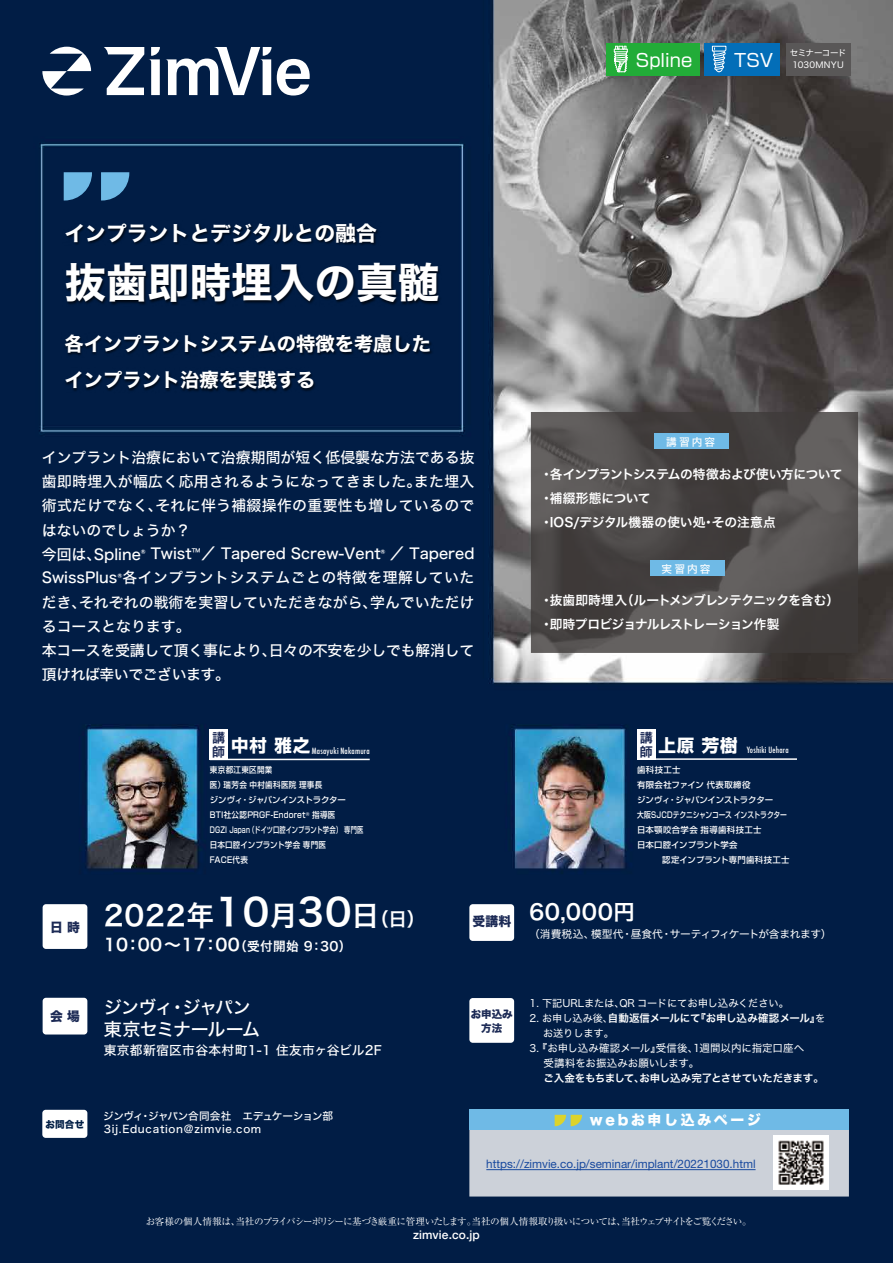
<style>
.page{position:relative;width:893px;height:1263px;background:#fff}
.page>*{position:absolute;margin:0;border:0;box-sizing:border-box;transform-origin:0 0}
.t1{font:41.7px "Hira Kaku Std W7";color:#fff}
.t2{font:27.9px "Hira Kaku Std W6";letter-spacing:.03em;color:#fff}
.t3{font:21.45px "Hira Kaku Std W6";letter-spacing:.025em;color:#fff}
.t4{font:20.85px "Hira Kaku Std W7";color:#fff}
.t5{font:19.35px/35.8px "Hira Kaku Std W7";color:#fff}
.t6{font:18px/22.5px "Hira Kaku Std W5";letter-spacing:-.05em;color:#fff}
.t7{font:17.85px "Shin Go Pro";color:#fff}
.t8{font:16.95px "Hira Kaku Std W6";letter-spacing:.03em;color:#fff}
.t9{font:14.85px/24px "Hira Kaku Std W5";letter-spacing:.005em;color:#fff}
.t10{font:13.8px "Hira Kaku Std W8";letter-spacing:.2em;color:#fff}
.t11{font:13.8px/14px "Midashi Go Pro MB31";color:#1c2a55}
.t12{font:12.75px/24px "Hira Kaku Std W6";letter-spacing:-.035em;color:#fff}
.t13{font:12.75px "Hira Kaku Std W5";letter-spacing:.025em;color:#fff}
.t14{font:12.75px "Hira Kaku Std W8";color:#1c2a55}
.t15{font:500 12px "Helvetica Neue";letter-spacing:.01em;color:#fff}
.t16{font:11.7px "Helvetica Neue";color:#18499e}
.t17{font:10.8px "Hira Kaku Std W4";letter-spacing:-.03em;color:#fff}
.t18{font:10.65px/12.9px "Hira Kaku Std W5";letter-spacing:.025em;color:#fff}
.t19{font:10.65px "Hira Kaku Std W5";letter-spacing:.055em;color:#fff}
.t20{font:10.5px/15px "Hira Kaku Std W4";color:#fff}
.t21{font:10.5px "Hira Kaku Std W6";letter-spacing:-.005em;color:#fff}
.t22{font:10.5px "Hira Kaku Std W6";letter-spacing:-.025em;color:#fff}
.t23{font:10.5px/13.5px "Hira Kaku Std W8";letter-spacing:-.005em;color:#1c2a55;text-align:center}
.t24{font:10.2px "Hira Kaku Std W4";letter-spacing:-.005em;color:#fff}
.t25{font:9.6px "Ryumin Pro";letter-spacing:-.085em;color:#fff}
.t26{font:9.6px "Hira Kaku Std W8";color:#001e45}
.t27{font:8.55px "Hira Kaku Std W4";letter-spacing:.03em;color:#fff}
.t28{font:8.55px "Hira Kaku Std W4";letter-spacing:-.07em;color:#fff}
.t29{font:500 8.4px/15px "Shin Go Pro";letter-spacing:.02em;color:#fff;scale:.9 1}
.t30{font:500 8.4px/15px "Shin Go Pro";letter-spacing:.02em;color:#fff}
.t31{font:500 condensed 8.4px "Futura";letter-spacing:.025em;color:#fff}
.s1{font-family:"Shin Go Pro";font-weight:700;font-stretch:normal;font-size:17.4px}
.s2{font-size:37.2px}
.s3{font-size:18.6px}
.s4{font-size:12.6px}
.s5{font-size:10.5px}
.s6{font-family:"Hira Kaku Std W4";font-size:10.2px}
.s7{font-size:10.2px}
.s8{font-family:"Hira Kaku Std W4"}
</style>
<div class="page">
<img style="left:0;top:0;width:893px;height:1263px">
<svg style="left:42px;top:47px;width:49px;height:49px"></svg>
<svg style="left:104px;top:47px;width:206px;height:49px"></svg>
<svg style="left:63px;top:171px;width:30px;height:30px"></svg>
<svg style="left:100px;top:171px;width:30px;height:30px"></svg>
<img style="left:62px;top:220px;width:382px;height:103px">
<img style="left:62px;top:332px;width:374px;height:69px">
<hr style="left:210px;top:759px;width:160px;height:1px;background:#fff">
<div style="left:210px;top:729px;width:18px;height:30px;background:#fff"></div>
<hr style="left:637px;top:758px;width:160px;height:2px;background:#fff">
<div style="left:637px;top:729px;width:18px;height:30px;background:#fff"></div>
<div style="left:43px;top:904px;width:44px;height:45px;background:#fff;border-radius:3px"></div>
<div style="left:43px;top:998px;width:44px;height:36px;background:#fff;border-radius:3px"></div>
<div style="left:469px;top:904px;width:45px;height:37px;background:#fff;border-radius:3px"></div>
<div style="left:469px;top:998px;width:45px;height:45px;background:#fff;border-radius:3px"></div>
<div style="left:469px;top:1110px;width:380px;height:86px;background:#ccd1d9"></div>
<img style="left:774px;top:1135px;width:55px;height:55px">
<div style="left:469px;top:1110px;width:380px;height:20px;background:#6fbae6"></div>
<svg style="left:555px;top:1115px;width:27px;height:11px"></svg>
<hr style="left:486px;top:1169px;width:270px;height:1px;background:#18499e">
<div style="left:786px;top:43px;width:64px;height:32px;background:#595757"></div>
<div style="left:704px;top:43px;width:76px;height:32px;background:#036eb8"></div>
<svg style="left:711px;top:45px;width:16px;height:33px"></svg>
<div style="left:606px;top:43px;width:93px;height:32px;background:#22ac38"></div>
<svg style="left:614px;top:46px;width:14px;height:26px"></svg>
<div style="left:42px;top:1110px;width:45px;height:28px;background:#fff;border-radius:3px"></div>
<svg style="left:531px;top:412px;width:327px;height:241px;background:#4f4b4b"></svg>
<div style="left:654px;top:434px;width:75px;height:15px;background:#6fbae6"></div>
<div style="left:650px;top:560px;width:74px;height:16px;background:#6fbae6"></div>
<p class="t28" style="left:790px;top:47px;width:58px">セミナーコード</p>
<p class="t7" style="left:636px;top:46px;width:58px">Spline</p>
<p class="t27" style="left:734px;top:59px;width:111px"><sup>TSV</sup> 1030MNYU</p>
<h3 class="t4" style="left:64px;top:217px;width:314px">インプラントとデジタルとの融合</h3>
<h1 class="t1" style="left:64px;top:250px;width:376px">抜歯即時埋入の真髄</h1>
<h3 class="t5" style="left:64px;top:327px;width:368px">各インプラントシステムの特徴を考慮したインプラント治療を実践する</h3>
<p class="t9" style="left:42px;top:446px;width:434px">インプラント治療において治療期間が短く低侵襲な方法である抜歯即時埋入が幅広く応用されるようになってきました。また埋入術式だけでなく、それに伴う補綴操作の重要性も増しているのではないのでしょうか？<br>今回は、Spline<sup>®</sup> Twist<sup>™</sup>／ Tapered Screw-Vent<sup>®</sup> ／ Tapered<br>SwissPlus<sup>®</sup>各インプラントシステムごとの特徴を理解していただき、それぞれの戦術を実習していただきながら、学んでいただけるコースとなります。<br>本コースを受講して頂く事により、日々の不安を少しでも解消して頂ければ幸いでございます。</p>
<p class="t19" style="left:666px;top:434px;width:50px">講習内容</p>
<p class="t12" style="left:540px;top:462px;width:304px">・各インプラントシステムの特徴および使い方について・補綴形態について<br>・IOS/デジタル機器の使い処・その注意点</p>
<p class="t19" style="left:662px;top:561px;width:50px">実習内容</p>
<p class="t12" style="left:540px;top:589px;width:301px">・抜歯即時埋入（ルートメンブレンテクニックを含む）・即時プロビジョナルレストレーション作製</p>
<p class="t11" style="left:212px;top:729px;width:14px">講師</p>
<p class="t31" style="left:231px;top:745px;width:140px"><span class="s1">中村 雅之</span> Masayuki Nakamura</p>
<p class="t11" style="left:639px;top:729px;width:14px">講師</p>
<p class="t31" style="left:659px;top:744px;width:132px"><span class="s1">上原 芳樹</span> Yoshiki Uehara</p>
<p class="t29" style="left:210px;top:762px;width:172px">東京都江東区開業<br>医）瑞芳会 中村歯科医院 理事長<br>ジンヴィ・ジャパンインストラクター<br>BTI社公認PRGF-Endoret<sup>®</sup> 指導医<br>DGZI Japan（ドイツ口腔インプラント学会） 専門医日本口腔インプラント学会 専門医<br>FACE代表</p>
<p class="t30" style="left:637px;top:762px;width:154px">歯科技工士<br>有限会社ファイン 代表取締役<br>ジンヴィ・ジャパンインストラクター<br>大阪SJCDテクニシャンコース インストラクター日本顎咬合学会 指導歯科技工士<br>日本口腔インプラント学会<br>　　　認定インプラント専門歯科技工士</p>
<h2 class="t2" style="left:50px;top:894px;width:377px"><sub>日</sub> <sub>時</sub> 2022年<span class="s2">10</span>月<span class="s2">30</span>日<span class="s3">（日）</span></h2>
<p class="t8" style="left:104px;top:932px;width:249px">10：00～17：00<span class="s4">（受付開始 9：30）</span></p>
<p class="t14" style="left:472px;top:914px;width:40px">受講料</p>
<h3 class="t3" style="left:529px;top:895px;width:107px">60,000円</h3>
<p class="t17" style="left:529px;top:926px;width:304px">（消費税込、模型代・昼食代・サーティフィケートが含まれます）</p>
<p class="t14" style="left:50px;top:1009px;width:31px">会 場</p>
<p class="t6" style="left:104px;top:996px;width:158px">ジンヴィ・ジャパン東京セミナールーム</p>
<p class="t13" style="left:104px;top:1040px;width:280px">東京都新宿区市谷本村町1-1 住友市ヶ谷ビル2F</p>
<p class="t23" style="left:471px;top:1008px;width:43px">お申込み方法</p>
<p class="t24" style="left:530px;top:995px;width:261px">1. 下記URLまたは、QR コードにて<span class="s5">お申し込み</span>ください。</p>
<p class="t21" style="left:530px;top:1010px;width:297px"><span class="s6">2. お申し込み後、</span>自動返信メールにて『お申し込み確認メール』<span class="s6">を</span></p>
<p class="t24" style="left:530px;top:1025px;width:86px">　 お送りします。</p>
<p class="t20" style="left:530px;top:1040px;width:276px"><span class="s7">3.</span> 『お申し込み確認メール』受信後、1週間以内に指定口座へ　 受講料をお振込みお願いします。</p>
<p class="t22" style="left:530px;top:1070px;width:296px"><span class="s8">　</span> ご入金をもちまして、お申し込み完了とさせていただきます。</p>
<p class="t26" style="left:45px;top:1119px;width:40px">お問合せ</p>
<p class="t18" style="left:103px;top:1109px;width:231px">ジンヴィ・ジャパン合同会社　エデュケーション部<br>3ij.Education@zimvie.com</p>
<p class="t10" style="left:590px;top:1112px;width:173px">webお申し込みページ</p>
<p class="t16" style="left:486px;top:1157px;width:271px">https://zimvie.co.jp/seminar/implant/20221030.html</p>
<p class="t25" style="left:146px;top:1214px;width:607px">お客様の個人情報は、当社のプライバシーポリシーに基づき厳重に管理いたします。当社の個人情報取り扱いについては、当社ウェブサイトをご覧ください。</p>
<p class="t15" style="left:413px;top:1224px;width:68px">zimvie.co.jp</p>
</div>
